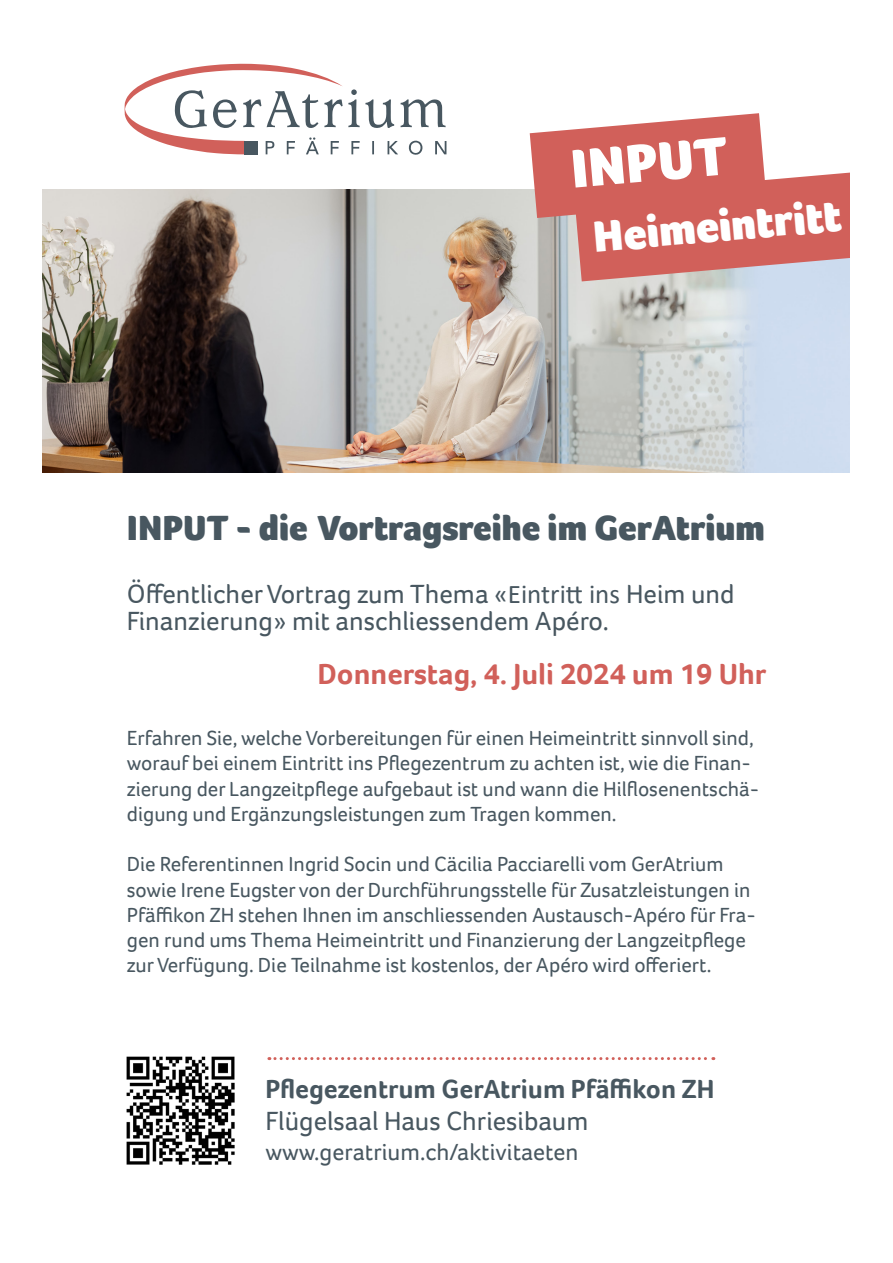
<style>
.page{position:relative;width:893px;height:1263px;background:#fff}
.page>*{position:absolute;margin:0;border:0;box-sizing:border-box;transform-origin:0 0}
.Überschrift{font:900 55.5px "Foco";color:#fff}
.Überschrift-2{font:900 45px "Foco";color:#fff}
.Überschrift-3{font:900 36px "Foco";color:#485760}
.lauftext{font:700 30px "Foco";color:#d1605a}
.lauftext-2{font:27px/27px "Foco";color:#485760}
.lauftext-3{font:700 27px "Foco";color:#485760}
.lauftext-4{font:24px "Foco";color:#485760}
.lauftext-5{font:21px/25.2px "Foco";color:#485760}
.s1{font-family:"Calibri"}
</style>
<div class="page">
<img style="left:43px;top:190px;width:807px;height:282px">
<svg style="left:269px;top:1057px;width:445px;height:3px"></svg>
<img style="left:126px;top:1056px;width:109px;height:109px">
<svg style="left:124px;top:64px;width:322px;height:91px"></svg>
<svg style="left:530px;top:113px;width:320px;height:168px;background:#d68480"></svg>
<p class="Überschrift" style="left:568px;top:133px;width:159px;rotate:-5deg">INPUT</p>
<p class="Überschrift-2" style="left:590px;top:207px;width:251px;rotate:-5deg">Heimeintritt</p>
<p class="Überschrift-3" style="left:127px;top:504px;width:640px">INPUT - die Vortragsreihe im GerAtrium</p>
<p class="lauftext-2" style="left:127px;top:580px;width:609px">Öffentlicher Vortrag zum Thema <span class="s1">«Eintritt ins</span> Heim und<br>Finanzierung<span class="s1">»</span> mit anschliessendem Apéro.</p>
<p class="lauftext" style="left:317px;top:654px;width:450px">Donnerstag, 4. Juli 2024 um 19 Uhr</p>
<p class="lauftext-5" style="left:127px;top:725px;width:634px">Erfahren Sie, welche Vorbereitungen für einen Heimeintritt sinnvoll sind, worauf bei einem Eintritt ins Pflegezentrum zu achten ist, wie die Finan&shy;zierung der Langzeitpflege aufgebaut ist und wann die Hilflosenentschä&shy;digung und Ergänzungsleistungen zum Tragen kommen.</p>
<p class="lauftext-5" style="left:127px;top:851px;width:630px">Die Referentinnen Ingrid Socin und Cäcilia Pacciarelli vom GerAtrium sowie Irene Eugster von der Durchführungsstelle für Zusatzleistungen in Pfäffikon ZH stehen Ihnen im anschliessenden Austausch-Apéro für Fra&shy;gen rund ums Thema Heimeintritt und Finanzierung der Langzeitpflege zur Verfügung. Die Teilnahme ist kostenlos, der Apéro wird offeriert.</p>
<p class="lauftext-3" style="left:265px;top:1071px;width:450px">Pflegezentrum GerAtrium Pfäffikon ZH</p>
<p class="lauftext-2" style="left:265px;top:1107px;width:325px">Flügelsaal Haus Chriesibaum</p>
<p class="lauftext-4" style="left:265px;top:1136px;width:315px">www.geratrium.ch/aktivitaeten</p>
</div>
